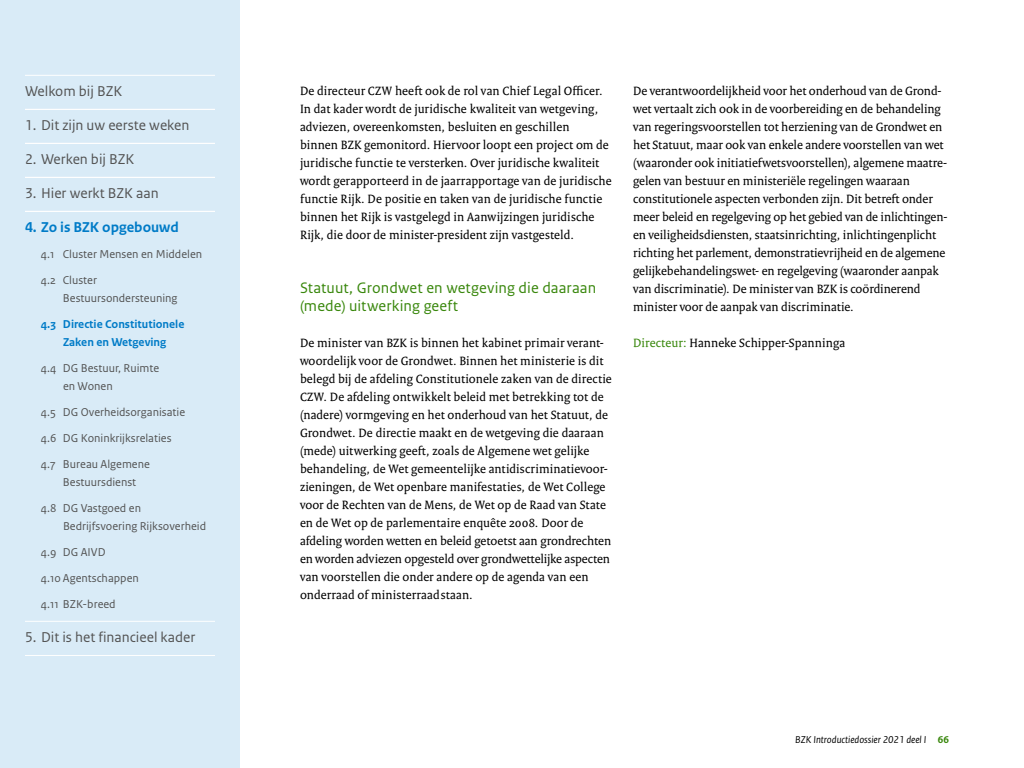
<style>
.page{position:relative;width:1024px;height:768px;background:#fff}
.page>*{position:absolute;margin:0;border:0;box-sizing:border-box;transform-origin:0 0}
.Tussenkop_1{font:16px/18px "Rijksoverheid Sans Text";letter-spacing:.005em;color:#39870c}
.t1{font:15px "Rijksoverheid Sans Text";color:#535353}
.t2{font:700 15px "Rijksoverheid Sans Text";color:#007bc7}
.Brood_tekst_Brood_SLC_hyph_10{font:13px/18px "Rijksoverheid Serif";letter-spacing:.005em;color:#000}
.Brood_tekst_Brood_SLC_hyph_0{font:13px/18px "Rijksoverheid Serif";letter-spacing:-.005em;color:#000}
.Brood_tekst_Broodtekst{font:13px/18px "Rijksoverheid Serif";letter-spacing:.005em;color:#000}
.t3{font:12px/26px "Rijksoverheid Sans Text";color:#535353}
.t4{font:700 12px/18px "Rijksoverheid Sans Text";color:#007bc7;text-align:center}
.t5{font:italic 10.5px "Rijksoverheid Sans Text";color:#000}
.s1{color:#39870c}
.s2{font-weight:700;font-style:normal;color:#39870c}
</style>
<div class="page">
<div style="left:0;top:0;width:240px;height:768px;background:#d9ebf7"></div>
<hr style="left:25px;top:75px;width:190px;height:1px;background:#fff">
<hr style="left:25px;top:109px;width:190px;height:1px;background:#fff">
<hr style="left:25px;top:143px;width:190px;height:1px;background:#fff">
<hr style="left:25px;top:177px;width:190px;height:1px;background:#fff">
<hr style="left:25px;top:211px;width:190px;height:1px;background:#fff">
<hr style="left:25px;top:621px;width:190px;height:1px;background:#fff">
<hr style="left:25px;top:655px;width:190px;height:1px;background:#fff">
<p class="t1" style="left:25px;top:83px;width:99px">Welkom bij BZK</p>
<p class="t1" style="left:25px;top:117px;width:166px">1. Dit zijn uw eerste weken</p>
<p class="t1" style="left:25px;top:151px;width:111px">2. Werken bij BZK</p>
<p class="t1" style="left:25px;top:185px;width:135px">3. Hier werkt BZK aan</p>
<p class="t2" style="left:25px;top:219px;width:155px">4. Zo is BZK opgebouwd</p>
<p class="t3" style="left:41px;top:241px;width:163px">4.1 Cluster Mensen en Middelen<br>4.2 Cluster</p>
<p class="t3" style="left:63px;top:285px;width:116px">Bestuursondersteuning</p>
<p class="t4" style="left:41px;top:315px;width:145px">4.3 Directie Constitutionele<br>Zaken en Wetgeving</p>
<p class="t3" style="left:63px;top:359px;width:98px;line-height:18px;text-indent:-22px">4.4 DG Bestuur, Ruimte en Wonen</p>
<p class="t3" style="left:41px;top:399px;width:146px">4.5 DG Overheidsorganisatie<br>4.6 DG Koninkrijksrelaties<br>4.7 Bureau Algemene</p>
<p class="t3" style="left:41px;top:469px;width:102px;text-indent:22px">Bestuursdienst<br>4.8 DG Vastgoed en</p>
<p class="t3" style="left:41px;top:513px;width:167px;text-indent:22px">Bedrijfsvoering Rijksoverheid<br>4.9 DG AIVD<br>4.10 Agentschappen<br>4.11 BZK-breed</p>
<p class="t1" style="left:25px;top:629px;width:172px">5. Dit is het financieel kader</p>
<p class="Brood_tekst_Broodtekst" style="left:300px;top:81px;width:313px">De directeur CZW heeft ook de rol van Chief Legal Officer.<br>In dat kader wordt de juridische kwaliteit van wetgeving, adviezen, overeenkomsten, besluiten en geschillen<br>binnen BZK gemonitord. Hiervoor loopt een project om de juridische functie te versterken. Over juridische kwaliteit wordt gerapporteerd in de jaarrapportage van de juridische functie Rijk. De positie en taken van de juridische functie binnen het Rijk is vastgelegd in Aanwijzingen juridische Rijk, die door de minister-president zijn vastgesteld.</p>
<h3 class="Tussenkop_1" style="left:300px;top:279px;width:298px">Statuut, Grondwet en wetgeving die daaraan (mede) uitwerking geeft</h3>
<p class="Brood_tekst_Brood_SLC_hyph_10" style="left:300px;top:333px;width:313px">De minister van BZK is binnen het kabinet primair verant&shy;woordelijk voor de Grondwet. Binnen het ministerie is dit belegd bij de afdeling Constitutionele zaken van de directie CZW. De afdeling ontwikkelt beleid met betrekking tot de (nadere) vormgeving en het onderhoud van het Statuut, de Grondwet. De directie maakt en de wetgeving die daaraan (mede) uitwerking geeft, zoals de Algemene wet gelijke behandeling, de Wet gemeentelijke antidiscriminatievoor&shy;zieningen, de Wet openbare manifestaties, de Wet College voor de Rechten van de Mens, de Wet op de Raad van State en de Wet op de parlementaire enquête 2008. Door de afdeling worden wetten en beleid getoetst aan grondrechten en worden adviezen opgesteld over grondwettelijke aspecten van voorstellen die onder andere op de agenda van een onderraad of ministerraadstaan.</p>
<p class="Brood_tekst_Brood_SLC_hyph_0" style="left:633px;top:81px;width:316px">De verantwoordelijkheid voor het onderhoud van de Grond&shy;wet vertaalt zich ook in de voorbereiding en de behandeling van regeringsvoorstellen tot herziening van de Grondwet en het Statuut, maar ook van enkele andere voorstellen van wet (waaronder ook initiatiefwetsvoorstellen), algemene maatre&shy;gelen van bestuur en ministeriële regelingen waaraan constitutionele aspecten verbonden zijn. Dit betreft onder meer beleid en regelgeving op het gebied van de inlichtingen&shy;en veiligheidsdiensten, staatsinrichting, inlichtingenplicht richting het parlement, demonstratievrijheid en de algemene gelijkebehandelingswet- en regelgeving (waaronder aanpak van discriminatie). De minister van BZK is coördinerend minister voor de aanpak van discriminatie.</p>
<p class="Brood_tekst_Broodtekst" style="left:633px;top:333px;width:214px"><span class="s1">Directeur:</span> Hanneke Schipper-Spanninga</p>
<p class="t5" style="left:795px;top:733px;width:155px">BZK Introductiedossier 2021 deel I <span class="s2">66</span></p>
</div>
